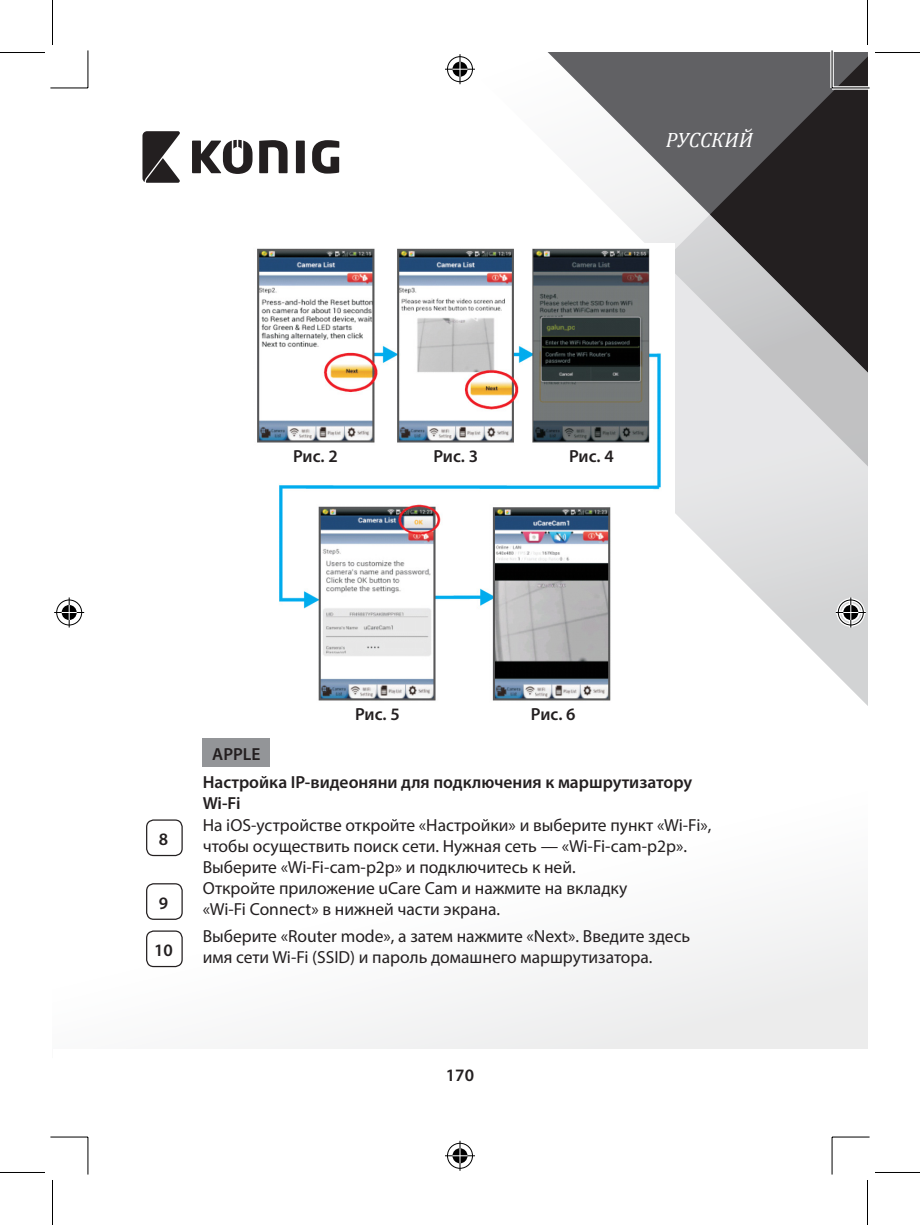
<style>
.page{position:relative;width:920px;height:1225px;background:#fff}
.page>*{position:absolute;margin:0;border:0;box-sizing:border-box;transform-origin:0 0}
.t1{font:italic 20.75px "Cambria";color:#fff}
.t2{font:17.5px/21px "Myriad Pro";color:#231f20}
.t3{font:600 17.5px/27.8px "Myriad Pro";color:#231f20}
</style>
<div class="page">
<svg style="left:717px;top:555px;width:150px;height:150px"></svg>
<svg style="left:468px;top:60px;width:399px;height:495px"></svg>
<svg style="left:486px;top:52px;width:224px;height:455px"></svg>
<svg style="left:710px;top:52px;width:157px;height:458px;background:#848384"></svg>
<svg style="left:147px;top:738px;width:720px;height:311px"></svg>
<svg style="left:142px;top:131px;width:38px;height:52px"></svg>
<div style="left:296px;top:141px;width:9px;height:32px;background:#231f20"></div>
<svg style="left:259px;top:140px;width:29px;height:33px"></svg>
<svg style="left:312px;top:140px;width:27px;height:34px"></svg>
<svg style="left:192px;top:140px;width:61px;height:34px"></svg>
<img style="left:257px;top:243px;width:417px;height:458px">
<div style="left:203px;top:738px;width:67px;height:29px;background:#939598"></div>
<div style="left:146px;top:819px;width:37px;height:37px;border:1px solid #231f20;border-radius:7px"></div>
<div style="left:146px;top:883px;width:37px;height:37px;border:1px solid #231f20;border-radius:7px"></div>
<div style="left:146px;top:930px;width:37px;height:37px;border:1px solid #231f20;border-radius:7px"></div>
<svg style="left:50px;top:87px;width:36px;height:1px"></svg>
<svg style="left:832px;top:86px;width:38px;height:4px"></svg>
<svg style="left:50px;top:1137px;width:36px;height:1px"></svg>
<svg style="left:834px;top:1137px;width:36px;height:1px"></svg>
<svg style="left:86px;top:50px;width:2px;height:38px"></svg>
<svg style="left:86px;top:1137px;width:2px;height:37px"></svg>
<svg style="left:830px;top:50px;width:4px;height:38px"></svg>
<svg style="left:831px;top:1137px;width:3px;height:37px"></svg>
<hr style="left:50px;top:88px;width:38px;height:1px;background:#000">
<hr style="left:832px;top:88px;width:38px;height:1px;background:#000">
<hr style="left:50px;top:1136px;width:38px;height:1px;background:#000">
<hr style="left:832px;top:1136px;width:38px;height:1px;background:#000">
<hr style="left:88px;top:50px;width:1px;height:38px;background:#000">
<hr style="left:88px;top:1137px;width:1px;height:37px;background:#000">
<hr style="left:832px;top:50px;width:1px;height:38px;background:#000">
<hr style="left:832px;top:1137px;width:1px;height:37px;background:#000">
<hr style="left:0;top:52px;width:45px;height:1px;background:#000">
<hr style="left:875px;top:52px;width:45px;height:1px;background:#000">
<hr style="left:0;top:1172px;width:45px;height:1px;background:#000">
<hr style="left:875px;top:1172px;width:45px;height:1px;background:#000">
<hr style="left:52px;top:0;width:1px;height:45px;background:#000">
<hr style="left:52px;top:1180px;width:1px;height:45px;background:#000">
<hr style="left:867px;top:0;width:1px;height:45px;background:#000">
<hr style="left:867px;top:1180px;width:1px;height:45px;background:#000">
<div style="left:446px;top:55px;width:28px;height:28px;border:4px solid #fff;border-radius:50%"></div>
<svg style="left:445px;top:67px;width:30px;height:4px"></svg>
<svg style="left:458px;top:54px;width:4px;height:30px"></svg>
<div style="left:451px;top:60px;width:18px;height:18px;border:4px solid #fff;border-radius:50%"></div>
<div style="left:447px;top:56px;width:26px;height:26px;border:1px solid #000;border-radius:50%"></div>
<hr style="left:445px;top:69px;width:30px;height:1px;background:#000">
<hr style="left:460px;top:54px;width:1px;height:30px;background:#000">
<svg style="left:452px;top:62px;width:15px;height:15px"></svg>
<div style="left:446px;top:1141px;width:28px;height:29px;border:4px solid #fff;border-radius:50%"></div>
<hr style="left:445px;top:1154px;width:30px;height:3px;background:#fff">
<svg style="left:458px;top:1141px;width:4px;height:30px"></svg>
<div style="left:451px;top:1146px;width:18px;height:19px;border:4px solid #fff;border-radius:50%"></div>
<div style="left:447px;top:1143px;width:26px;height:25px;border:1px solid #000;border-radius:50%"></div>
<hr style="left:445px;top:1155px;width:30px;height:1px;background:#000">
<hr style="left:460px;top:1141px;width:1px;height:30px;background:#000">
<svg style="left:452px;top:1148px;width:15px;height:15px"></svg>
<div style="left:55px;top:598px;width:28px;height:29px;border:4px solid #fff;border-radius:50%"></div>
<hr style="left:54px;top:611px;width:30px;height:3px;background:#fff">
<svg style="left:67px;top:597px;width:4px;height:30px"></svg>
<div style="left:60px;top:603px;width:18px;height:19px;border:4px solid #fff;border-radius:50%"></div>
<div style="left:56px;top:599px;width:26px;height:26px;border:1px solid #000;border-radius:50%"></div>
<hr style="left:54px;top:612px;width:30px;height:1px;background:#000">
<hr style="left:69px;top:597px;width:1px;height:30px;background:#000">
<svg style="left:62px;top:605px;width:15px;height:15px"></svg>
<div style="left:837px;top:598px;width:28px;height:29px;border:4px solid #fff;border-radius:50%"></div>
<hr style="left:836px;top:611px;width:30px;height:3px;background:#fff">
<svg style="left:849px;top:597px;width:4px;height:30px"></svg>
<div style="left:842px;top:603px;width:18px;height:19px;border:4px solid #fff;border-radius:50%"></div>
<div style="left:838px;top:599px;width:26px;height:26px;border:1px solid #000;border-radius:50%"></div>
<hr style="left:836px;top:612px;width:30px;height:1px;background:#000">
<hr style="left:850px;top:597px;width:1px;height:30px;background:#000">
<svg style="left:843px;top:605px;width:15px;height:15px"></svg>
<p class="t1" style="left:666px;top:125px;width:89px">РУССКИЙ</p>
<p class="t3" style="left:293px;top:442px;width:46px">Рис. 2</p>
<p class="t3" style="left:433px;top:442px;width:46px">Рис. 3</p>
<p class="t3" style="left:569px;top:442px;width:46px">Рис. 4</p>
<p class="t3" style="left:159px;top:825px;width:11px">8</p>
<p class="t3" style="left:159px;top:888px;width:11px">9</p>
<p class="t3" style="left:154px;top:936px;width:20px">10</p>
<p class="t3" style="left:355px;top:699px;width:46px">Рис. 5</p>
<p class="t3" style="left:531px;top:699px;width:46px">Рис. 6</p>
<p class="t3" style="left:203px;top:740px;width:491px;text-indent:10px">APPLE<br>Настройка IP-видеоняни для подключения к маршрутизатору</p>
<p class="t3" style="left:203px;top:788px;width:39px">Wi‑Fi</p>
<p class="t2" style="left:203px;top:814px;width:510px">На iOS-устройстве откройте «Настройки» и выберите пункт «Wi‑Fi», чтобы осуществить поиск сети. Нужная сеть — «Wi‑Fi‑cam‑p2p».<br>Выберите «Wi‑Fi‑cam‑p2p» и подключитесь к ней.</p>
<p class="t2" style="left:203px;top:877px;width:426px">Откройте приложение uCare Cam и нажмите на вкладку «Wi‑Fi Connect» в нижней части экрана.</p>
<p class="t2" style="left:203px;top:925px;width:489px">Выберите «Router mode», а затем нажмите «Next». Введите здесь имя сети Wi‑Fi (SSID) и пароль домашнего маршрутизатора.</p>
<p class="t3" style="left:446px;top:1061px;width:30px">170</p>
</div>
